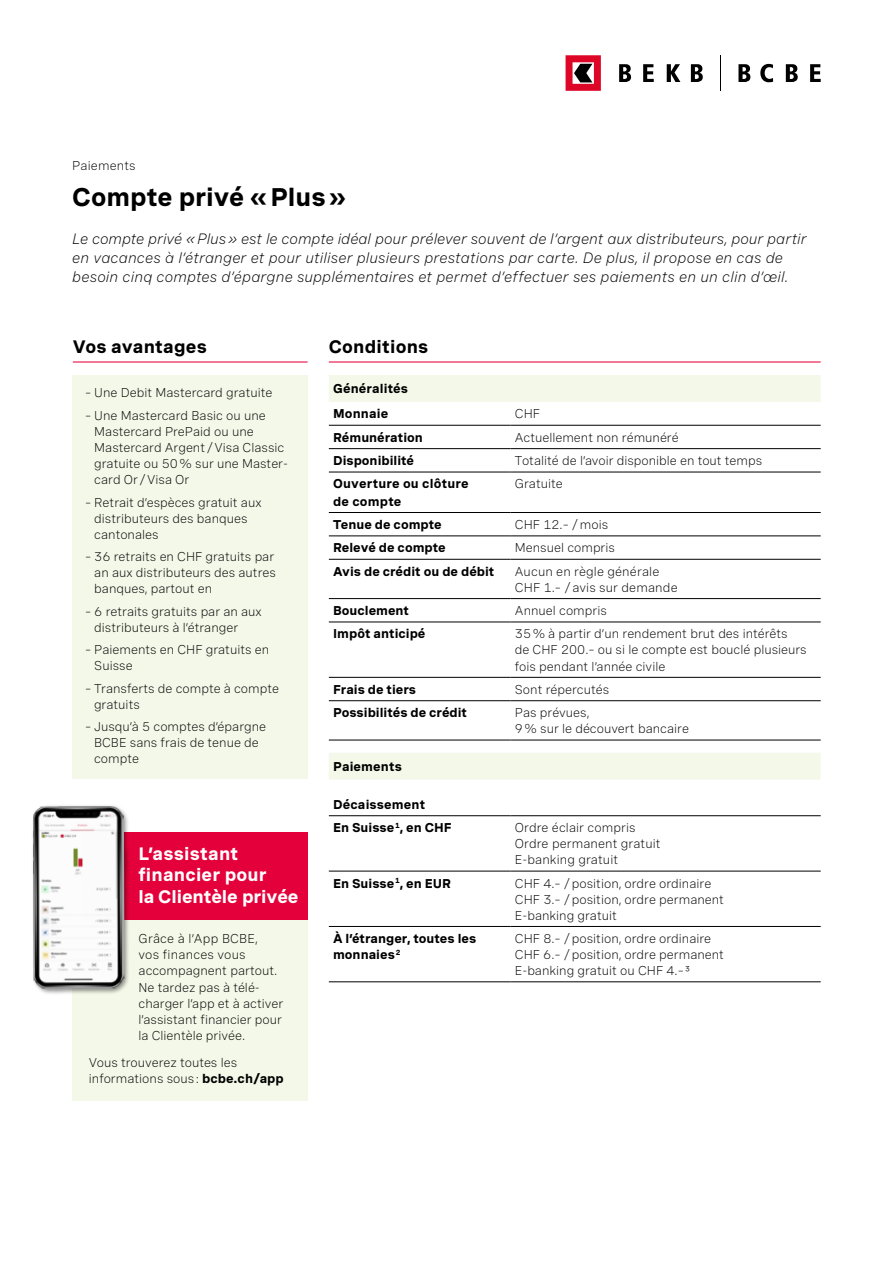
<style>
.page{position:relative;width:893px;height:1263px;background:#fff}
.page>*{position:absolute;margin:0;border:0;box-sizing:border-box;transform-origin:0 0}
.t1{font:700 25.5px "Spezia BEKB";color:#000}
.t2{font:700 18px/21.6px "Spezia BEKB";letter-spacing:.01em;color:#fff}
.t3{font:700 18px "Spezia BEKB";letter-spacing:.01em;color:#000}
.t4{font:italic 15px/19px "Spezia BEKB";letter-spacing:.01em;color:#000}
.t5{font:12.75px/16px "Spezia BEKB";color:#000}
.t6{font:700 12.75px/25px "Spezia BEKB";color:#000}
.s1{font-weight:700}
</style>
<div class="page">
<svg style="left:329px;top:375px;width:492px;height:404px"></svg>
<hr style="left:329px;top:871px;width:182px;height:1px;background:#000">
<hr style="left:511px;top:871px;width:310px;height:1px;background:#000">
<hr style="left:329px;top:926px;width:182px;height:1px;background:#000">
<hr style="left:511px;top:926px;width:310px;height:1px;background:#000">
<hr style="left:329px;top:981px;width:182px;height:1px;background:#000">
<hr style="left:511px;top:981px;width:310px;height:1px;background:#000">
<hr style="left:329px;top:425px;width:182px;height:1px;background:#000">
<hr style="left:511px;top:425px;width:310px;height:1px;background:#000">
<hr style="left:329px;top:448px;width:182px;height:1px;background:#000">
<hr style="left:511px;top:448px;width:310px;height:1px;background:#000">
<hr style="left:329px;top:472px;width:182px;height:1px;background:#000">
<hr style="left:511px;top:472px;width:310px;height:1px;background:#000">
<hr style="left:329px;top:512px;width:182px;height:1px;background:#000">
<hr style="left:511px;top:512px;width:310px;height:1px;background:#000">
<hr style="left:329px;top:536px;width:182px;height:1px;background:#000">
<hr style="left:511px;top:536px;width:310px;height:1px;background:#000">
<hr style="left:329px;top:559px;width:182px;height:1px;background:#000">
<hr style="left:511px;top:559px;width:310px;height:1px;background:#000">
<hr style="left:329px;top:598px;width:182px;height:1px;background:#000">
<hr style="left:511px;top:598px;width:310px;height:1px;background:#000">
<hr style="left:329px;top:622px;width:182px;height:1px;background:#000">
<hr style="left:511px;top:622px;width:310px;height:1px;background:#000">
<hr style="left:329px;top:677px;width:182px;height:1px;background:#000">
<hr style="left:511px;top:677px;width:310px;height:1px;background:#000">
<hr style="left:329px;top:700px;width:182px;height:1px;background:#000">
<hr style="left:511px;top:700px;width:310px;height:1px;background:#000">
<hr style="left:329px;top:740px;width:182px;height:1px;background:#000">
<hr style="left:511px;top:740px;width:310px;height:1px;background:#000">
<hr style="left:329px;top:815px;width:182px;height:1px;background:#000">
<hr style="left:511px;top:815px;width:310px;height:1px;background:#000">
<hr style="left:73px;top:361px;width:235px;height:1px;background:#e4003a">
<hr style="left:329px;top:361px;width:492px;height:1px;background:#e4003a">
<div style="left:72px;top:375px;width:236px;height:404px;background:#f4f8e9"></div>
<div style="left:72px;top:920px;width:236px;height:181px;background:#f4f8e9"></div>
<div style="left:81px;top:832px;width:227px;height:88px;background:#e4003a"></div>
<div style="left:31px;top:804px;width:100px;height:191px;background:#000;opacity:.45"></div>
<img style="left:33px;top:806px;width:92px;height:183px">
<svg style="left:566px;top:55px;width:35px;height:36px"></svg>
<hr style="left:720px;top:55px;width:1px;height:36px;background:#000">
<svg style="left:619px;top:64px;width:12px;height:18px"></svg>
<svg style="left:643px;top:64px;width:11px;height:18px"></svg>
<svg style="left:667px;top:64px;width:13px;height:18px"></svg>
<svg style="left:691px;top:64px;width:12px;height:18px"></svg>
<svg style="left:738px;top:64px;width:12px;height:18px"></svg>
<svg style="left:760px;top:64px;width:13px;height:18px"></svg>
<svg style="left:786px;top:64px;width:12px;height:18px"></svg>
<svg style="left:810px;top:64px;width:11px;height:18px"></svg>
<p class="t5" style="left:72px;top:157px;width:65px">Paiements</p>
<h1 class="t1" style="left:72px;top:178px;width:275px">Compte privé «Plus»</h1>
<p class="t4" style="left:72px;top:228px;width:736px">Le compte privé «Plus» est le compte idéal pour prélever souvent de l’argent aux distributeurs, pour partir en vacances à l’étranger et pour utiliser plusieurs prestations par carte. De plus, il propose en cas de besoin cinq comptes d’épargne supplémentaires et permet d’effectuer ses paiements en un clin d’œil.</p>
<h2 class="t3" style="left:73px;top:333px;width:136px">Vos avantages</h2>
<h2 class="t3" style="left:329px;top:333px;width:101px">Conditions</h2>
<p class="t5" style="left:85px;top:384px;width:189px">– Une Debit Mastercard gratuite</p>
<p class="t5" style="left:94px;top:406px;width:195px;text-indent:-9px">– Une Mastercard Basic ou une<br>Mastercard PrePaid ou une<br>Mastercard Argent/Visa Classic gratuite ou 50% sur une Master&shy;card Or/Visa Or</p>
<p class="t5" style="left:94px;top:493px;width:169px;text-indent:-9px">– Retrait d’espèces gratuit aux distributeurs des banques cantonales</p>
<p class="t5" style="left:94px;top:548px;width:183px;text-indent:-9px">– 36 retraits en CHF gratuits par an aux distributeurs des autres banques, partout en</p>
<p class="t5" style="left:94px;top:602px;width:169px;text-indent:-9px">– 6 retraits gratuits par an aux distributeurs à l’étranger</p>
<p class="t5" style="left:94px;top:641px;width:176px;text-indent:-9px">– Paiements en CHF gratuits en<br>Suisse</p>
<p class="t5" style="left:94px;top:679px;width:186px;text-indent:-9px">– Transferts de compte à compte gratuits</p>
<p class="t5" style="left:94px;top:718px;width:174px;text-indent:-9px">– Jusqu’à 5 comptes d’épargne<br>BCBE sans frais de tenue de compte</p>
<h2 class="t2" style="left:138px;top:841px;width:162px">L’assistant financier pour<br>la Clientèle privée</h2>
<p class="t5" style="left:139px;top:930px;width:146px">Grâce à l’App BCBE,<br>vos finances vous accompagnent partout.<br>Ne tardez pas à télé&shy;charger l’app et à activer l’assistant financier pour la Clientèle privée.</p>
<p class="t5" style="left:89px;top:1054px;width:196px">Vous trouverez toutes les informations sous: <span class="s1">bcbe.ch/app</span></p>
<p class="t6" style="left:333px;top:375px;width:77px">Généralités<br>Monnaie</p>
<p class="t5" style="left:515px;top:405px;width:27px">CHF</p>
<p class="t6" style="left:333px;top:424px;width:91px">Rémunération</p>
<p class="t5" style="left:515px;top:428px;width:165px">Actuellement non rémunéré</p>
<p class="t6" style="left:333px;top:447px;width:83px">Disponibilité</p>
<p class="t5" style="left:515px;top:452px;width:249px">Totalité de l’avoir disponible en tout temps</p>
<p class="t6" style="left:333px;top:474px;width:137px;line-height:17.2px">Ouverture ou clôture de compte</p>
<p class="t5" style="left:515px;top:475px;width:49px">Gratuite</p>
<p class="t6" style="left:333px;top:511px;width:110px">Tenue de compte</p>
<p class="t5" style="left:515px;top:515px;width:95px">CHF 12.– /mois</p>
<p class="t6" style="left:333px;top:534px;width:114px">Relevé de compte</p>
<p class="t5" style="left:515px;top:539px;width:102px">Mensuel compris</p>
<p class="t6" style="left:333px;top:558px;width:163px">Avis de crédit ou de débit</p>
<p class="t5" style="left:515px;top:562px;width:164px">Aucun en règle générale<br>CHF 1.– /avis sur demande</p>
<p class="t6" style="left:333px;top:597px;width:78px">Bouclement</p>
<p class="t5" style="left:515px;top:602px;width:93px">Annuel compris</p>
<p class="t6" style="left:333px;top:620px;width:94px">Impôt anticipé</p>
<p class="t5" style="left:515px;top:625px;width:293px">35% à partir d’un rendement brut des intérêts<br>de CHF 200.– ou si le compte est bouclé plusieurs fois pendant l’année civile</p>
<p class="t6" style="left:333px;top:676px;width:84px">Frais de tiers</p>
<p class="t5" style="left:515px;top:680px;width:96px">Sont répercutés</p>
<p class="t6" style="left:333px;top:699px;width:136px">Possibilités de crédit</p>
<p class="t5" style="left:515px;top:704px;width:176px">Pas prévues,<br>9% sur le découvert bancaire</p>
<p class="t6" style="left:333px;top:753px;width:70px">Paiements</p>
<p class="t6" style="left:333px;top:792px;width:120px;line-height:23.2px">Décaissement<br>En Suisse<sup>1</sup>, en CHF</p>
<p class="t5" style="left:515px;top:819px;width:147px">Ordre éclair compris<br>Ordre permanent gratuit<br>E-banking gratuit</p>
<p class="t6" style="left:333px;top:869px;width:120px">En Suisse<sup>1</sup>, en EUR</p>
<p class="t5" style="left:515px;top:874px;width:211px">CHF 4.– /position, ordre ordinaire<br>CHF 3.– /position, ordre permanent<br>E-banking gratuit</p>
<p class="t6" style="left:333px;top:929px;width:145px;line-height:16px">À l’étranger, toutes les monnaies<sup>2</sup></p>
<p class="t5" style="left:515px;top:929px;width:211px">CHF 8.– /position, ordre ordinaire<br>CHF 6.– /position, ordre permanent<br>E-banking gratuit ou CHF 4.–3</p>
</div>
